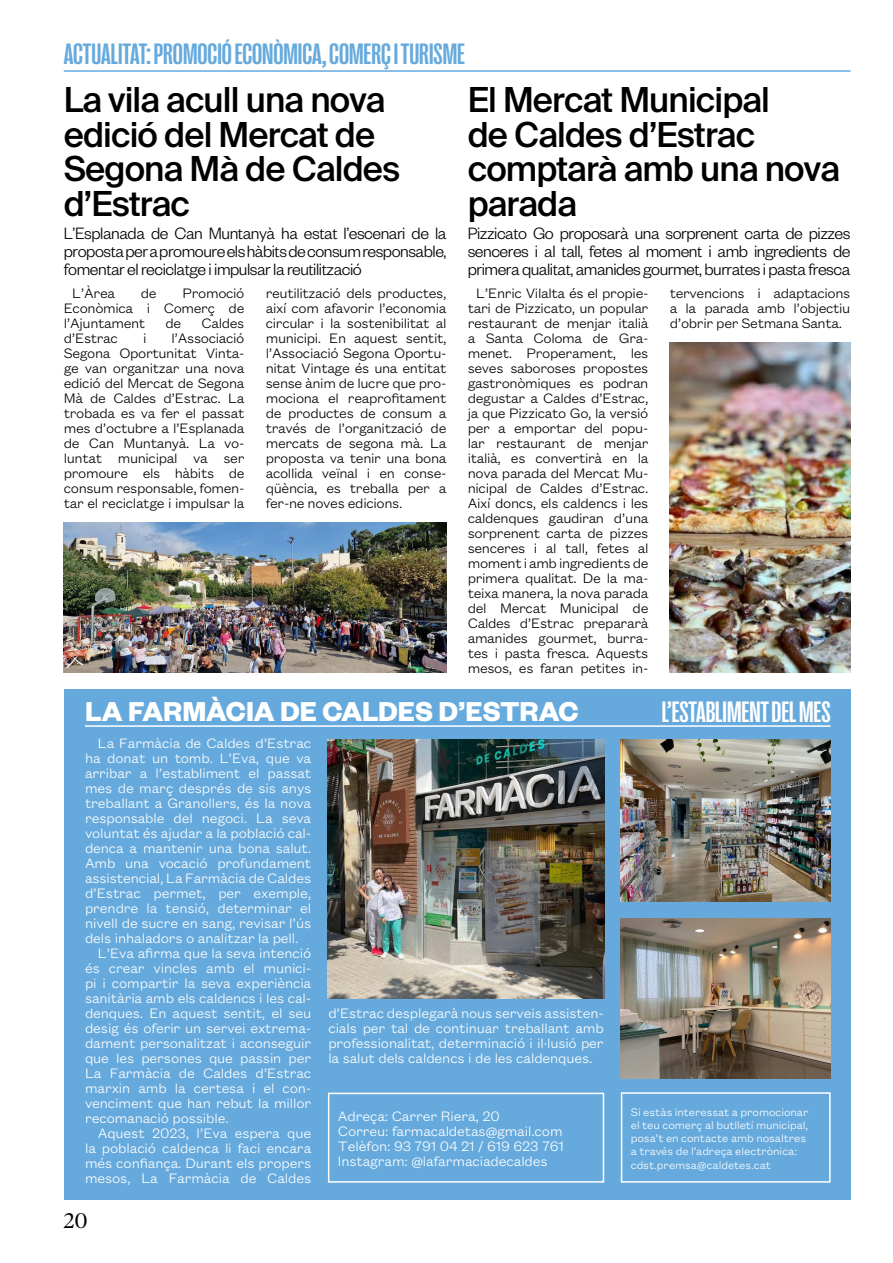
<style>
.page{position:relative;width:893px;height:1263px;background:#fff}
.page>*{position:absolute;margin:0;border:0;box-sizing:border-box;transform-origin:0 0}
.t1{font:500 34.5px/34.5px "Suisse Intl";letter-spacing:-.025em;color:#000}
.t2{font:700 30px "Right Grotesk Tight";color:#6ad}
.t3{font:700 30px "Founders Grotesk";letter-spacing:-.005em;color:#fff}
.t4{font:700 30px "Right Grotesk Tight";color:#fff}
.t5{font:300 21px "Tiempos Headline";color:#000}
.t6{font:300 18px/18px "Founders Grotesk";letter-spacing:-.025em;color:#000;text-align:justify}
.t7{font:300 15px/15px "Founders Grotesk Text";letter-spacing:-.025em;color:#000;text-align:justify}
.t8{font:300 15px/15px "Founders Grotesk Text";letter-spacing:-.01em;color:#fff;text-align:justify}
.t9{font:300 12px/13.2px "Founders Grotesk Text";letter-spacing:-.005em;color:#fff}
</style>
<div class="page">
<hr style="left:64px;top:70px;width:786px;height:2px;background:#6ad">
<div style="left:64px;top:689px;width:786px;height:510px;background:#6ad"></div>
<hr style="left:85px;top:725px;width:746px;height:2px;background:#fff">
<img style="left:328px;top:740px;width:276px;height:259px">
<img style="left:621px;top:918px;width:210px;height:161px">
<div style="left:328px;top:1093px;width:276px;height:90px;border:2px solid #fff"></div>
<div style="left:621px;top:1092px;width:210px;height:91px;border:2px solid #fff"></div>
<img style="left:621px;top:740px;width:210px;height:162px">
<img style="left:64px;top:523px;width:382px;height:150px">
<img style="left:670px;top:343px;width:180px;height:330px">
<h2 class="t2" style="left:64px;top:38px;width:403px">ACTUALITAT: PROMOCIÓ ECONÒMICA, COMERÇ I TURISME</h2>
<h1 class="t1" style="left:64px;top:83px;width:338px">La vila acull una nova edició del Mercat de<br>Segona Mà de Caldes d’Estrac</h1>
<p class="t6" style="left:64px;top:224px;width:384px">L’Esplanada de Can Muntanyà ha estat l’escenari de la proposta per a promoure els hàbits de consum responsable, fomentar el reciclatge i impulsar la reutilització</p>
<p class="t7" style="left:266px;top:284px;width:182px">reutilització dels productes, així com afavorir l’economia circular i la sostenibilitat al municipi. En aquest sentit, l’Associació Segona Oportu&shy;nitat Vintage és una entitat sense ànim de lucre que pro&shy;mociona el reaprofitament de productes de consum a través de l’organització de mercats de segona mà. La proposta va tenir una bona acollida veïnal i en conse&shy;qüència, es treballa per a fer-ne noves edicions.</p>
<p class="t7" style="left:72px;top:284px;width:44px">L’Àrea</p>
<p class="t7" style="left:141px;top:284px;width:17px">de</p>
<p class="t7" style="left:64px;top:284px;width:182px;text-indent:119px">Promoció Econòmica i Comerç de l’Ajuntament</p>
<p class="t7" style="left:166px;top:314px;width:17px">de</p>
<p class="t7" style="left:202px;top:314px;width:44px">Caldes</p>
<p class="t7" style="left:64px;top:329px;width:182px;text-indent:108px">l’Associació Segona Oportunitat Vinta&shy;ge van organitzar una nova edició del Mercat de Segona Mà de Caldes d’Estrac. La trobada es va fer el passat mes d’octubre a l’Esplanada de Can Muntanyà. La vo&shy;luntat municipal va ser promoure els hàbits de consum responsable, fomen&shy;tar el reciclatge i impulsar la</p>
<p class="t7" style="left:64px;top:329px;width:56px">d’Estrac</p>
<p class="t7" style="left:143px;top:329px;width:5px">i</p>
<h1 class="t1" style="left:468px;top:83px;width:374px">El Mercat Municipal<br>de Caldes d’Estrac comptarà amb una nova parada</h1>
<p class="t6" style="left:468px;top:224px;width:384px">Pizzicato Go proposarà una sorprenent carta de pizzes senceres i al tall, fetes al moment i amb ingredients de primera qualitat, amanides gourmet, burrates i pasta fresca</p>
<p class="t7" style="left:468px;top:284px;width:182px;text-align:center">L’Enric Vilalta és el propie&shy;tari de Pizzicato, un popular restaurant de menjar italià a Santa Coloma de Gra&shy;menet. Properament, les seves saboroses propostes gastronòmiques es podran degustar a Caldes d’Estrac, ja que Pizzicato Go, la versió per a emportar del popu&shy;lar restaurant de menjar italià, es convertirà en la nova parada del Mercat Mu&shy;nicipal de Caldes d’Estrac.<br>Així doncs, els caldencs i les caldenques gaudiran d’una sorprenent carta de pizzes senceres i al tall, fetes al moment i amb ingredients de primera qualitat. De la ma&shy;teixa manera, la nova parada del Mercat Municipal de<br>Caldes d’Estrac prepararà amanides gourmet, burra&shy;tes i pasta fresca. Aquests mesos, es faran petites in-</p>
<p class="t7" style="left:670px;top:284px;width:182px">tervencions i adaptacions a la parada amb l’objectiu d’obrir per Setmana Santa.</p>
<h2 class="t3" style="left:85px;top:692px;width:495px">LA FARMÀCIA DE CALDES D’ESTRAC</h2>
<h2 class="t4" style="left:662px;top:696px;width:170px">L’ESTABLIMENT DEL MES</h2>
<p class="t8" style="left:98px;top:734px;width:215px">La Farmàcia de Caldes d’Estrac</p>
<p class="t8" style="left:85px;top:749px;width:228px">ha donat un tomb. L’Eva, que va</p>
<p class="t8" style="left:85px;top:764px;width:228px">arribar a l’establiment el passat</p>
<p class="t8" style="left:85px;top:779px;width:228px">mes de març després de sis anys</p>
<p class="t8" style="left:85px;top:794px;width:228px">treballant a Granollers, és la nova</p>
<p class="t8" style="left:85px;top:809px;width:228px">responsable del negoci. La seva</p>
<p class="t8" style="left:85px;top:824px;width:228px">voluntat és ajudar a la població cal-</p>
<p class="t8" style="left:85px;top:839px;width:228px">denca a mantenir una bona salut.</p>
<p class="t8" style="left:85px;top:854px;width:228px">Amb una vocació profundament</p>
<p class="t8" style="left:85px;top:869px;width:228px">assistencial, La Farmàcia de Caldes</p>
<p class="t8" style="left:85px;top:884px;width:228px">d’Estrac permet, per exemple,</p>
<p class="t8" style="left:85px;top:899px;width:228px">prendre la tensió, determinar el</p>
<p class="t8" style="left:85px;top:914px;width:228px">nivell de sucre en sang, revisar l’ús</p>
<p class="t8" style="left:85px;top:929px;width:215px">dels inhaladors o analitzar la pell.</p>
<p class="t8" style="left:98px;top:944px;width:215px">L’Eva afirma que la seva intenció</p>
<p class="t8" style="left:85px;top:959px;width:228px">és crear vincles amb el munici-</p>
<p class="t8" style="left:85px;top:974px;width:228px">pi i compartir la seva experiència</p>
<p class="t8" style="left:85px;top:989px;width:228px">sanitària amb els caldencs i les cal-</p>
<p class="t8" style="left:85px;top:1004px;width:228px">denques. En aquest sentit, el seu</p>
<p class="t8" style="left:85px;top:1019px;width:228px">desig és oferir un servei extrema-</p>
<p class="t8" style="left:85px;top:1034px;width:228px">dament personalitzat i aconseguir</p>
<p class="t8" style="left:85px;top:1049px;width:228px">que les persones que passin per</p>
<p class="t8" style="left:85px;top:1064px;width:228px">La Farmàcia de Caldes d’Estrac</p>
<p class="t8" style="left:85px;top:1079px;width:228px">marxin amb la certesa i el con-</p>
<p class="t8" style="left:85px;top:1094px;width:228px">venciment que han rebut la millor</p>
<p class="t8" style="left:85px;top:1109px;width:145px">recomanació possible.</p>
<p class="t8" style="left:98px;top:1124px;width:215px">Aquest 2023, l’Eva espera que</p>
<p class="t8" style="left:85px;top:1139px;width:228px">la població caldenca li faci encara</p>
<p class="t8" style="left:85px;top:1154px;width:228px">més confiança. Durant els propers</p>
<p class="t8" style="left:85px;top:1169px;width:228px">mesos, La Farmàcia de Caldes</p>
<h3 class="t5" style="left:64px;top:1206px;width:25px">20</h3>
<p class="t8" style="left:328px;top:1004px;width:277px">d’Estrac desplegarà nous serveis assisten&shy;cials per tal de continuar treballant amb professionalitat, determinació i il·lusió per la salut dels caldencs i de les caldenques.</p>
<p class="t8" style="left:338px;top:1107px;width:227px;text-align:left">Adreça: Carrer Riera, 20<br>Correu: farmacaldetas@gmail.com<br>Telèfon: 93 791 04 21 / 619 623 761<br>Instagram: @lafarmaciadecaldes</p>
<p class="t9" style="left:631px;top:1104px;width:179px">Si estàs interessat a promocionar el teu comerç al butlletí municipal, posa’t en contacte amb nosaltres a través de l’adreça electrònica: cdst.premsa@caldetes.cat</p>
</div>
